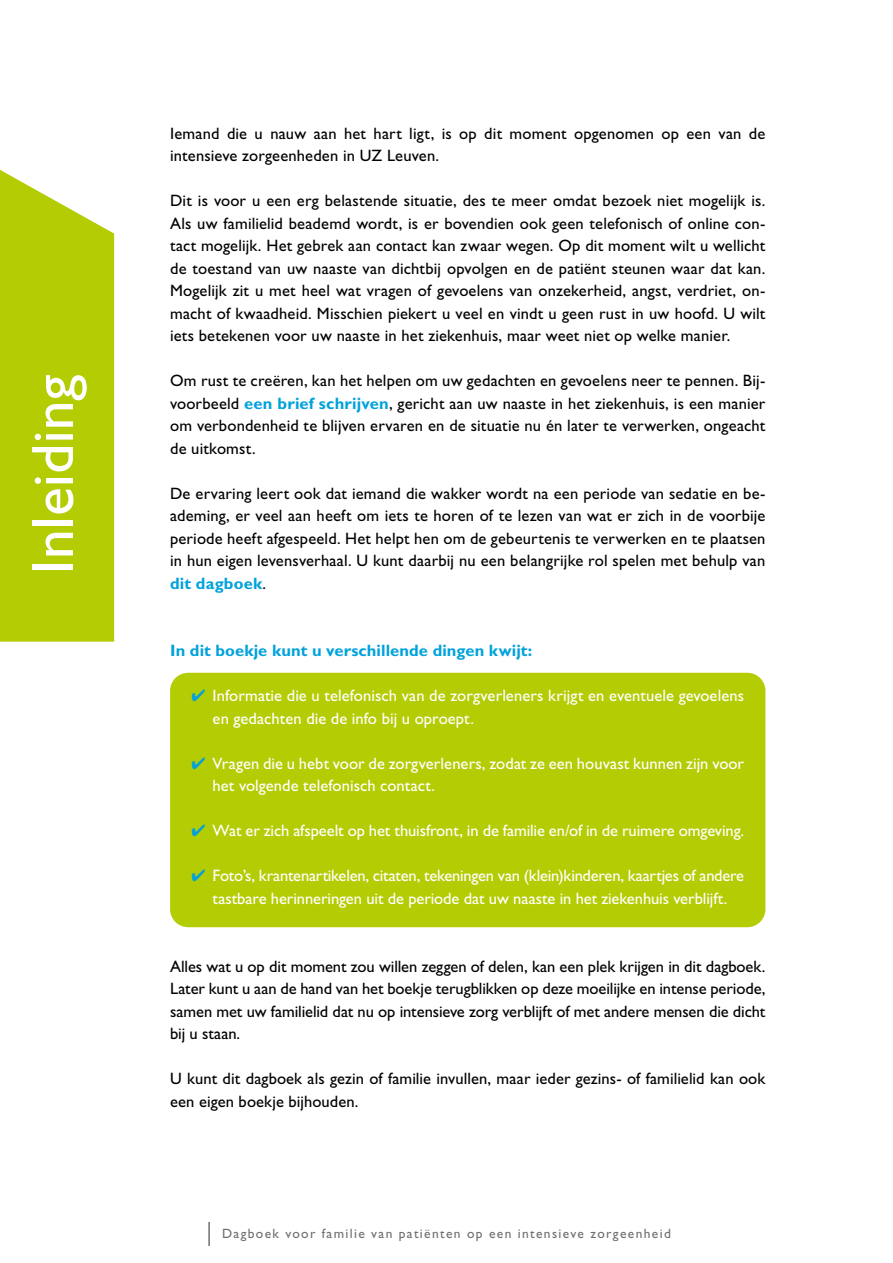
<style>
.page{position:relative;width:893px;height:1263px;background:#fff}
.page>*{position:absolute;margin:0;border:0;box-sizing:border-box;transform-origin:0 0}
.t1{font:60px "Gill Sans Std";color:#fff}
.t2{font:16.5px/22.5px "Gill Sans Std";letter-spacing:.01em;color:#000;text-align:justify}
.t3{font:16.5px/22.5px "Gill Sans Std";color:#fff}
.t4{font:700 16.5px "Gill Sans Std";letter-spacing:.005em;color:#00a2dc}
.t5{font:13.5px "Gill Sans Std";letter-spacing:.1em;color:#706f6f}
.s1{font-weight:700;color:#00a2dc}
.s2{color:#00a2dc}
</style>
<div class="page">
<hr style="left:208px;top:1222px;width:2px;height:24px;background:#706f6f">
<div style="left:170px;top:673px;width:595px;height:254px;background:#b4cc04;border-radius:18px"></div>
<svg style="left:0;top:170px;width:114px;height:472px;background:#b9cf15"></svg>
<h1 class="t1" style="left:18px;top:574px;width:201px;rotate:-90deg">Inleiding</h1>
<p class="t2" style="left:170px;top:122px;width:597px">Iemand die u nauw aan het hart ligt, is op dit moment opgenomen op een van de intensieve zorgeenheden in UZ Leuven.</p>
<p class="t2" style="left:170px;top:190px;width:597px">Dit is voor u een erg belastende situatie, des te meer omdat bezoek niet mogelijk is.<br>Als uw familielid beademd wordt, is er bovendien ook geen telefonisch of online con&shy;tact mogelijk. Het gebrek aan contact kan zwaar wegen. Op dit moment wilt u wellicht de toestand van uw naaste van dichtbij opvolgen en de patiënt steunen waar dat kan.<br>Mogelijk zit u met heel wat vragen of gevoelens van onzekerheid, angst, verdriet, on&shy;macht of kwaadheid. Misschien piekert u veel en vindt u geen rust in uw hoofd. U wilt iets betekenen voor uw naaste in het ziekenhuis, maar weet niet op welke manier.</p>
<p class="t2" style="left:170px;top:370px;width:597px">Om rust te creëren, kan het helpen om uw gedachten en gevoelens neer te pennen. Bij&shy;voorbeeld <span class="s1">een brief schrijven</span>, gericht aan uw naaste in het ziekenhuis, is een manier om verbondenheid te blijven ervaren en de situatie nu én later te verwerken, ongeacht de uitkomst.</p>
<p class="t2" style="left:170px;top:482px;width:597px">De ervaring leert ook dat iemand die wakker wordt na een periode van sedatie en be&shy;ademing, er veel aan heeft om iets te horen of te lezen van wat er zich in de voorbije periode heeft afgespeeld. Het helpt hen om de gebeurtenis te verwerken en te plaatsen in hun eigen levensverhaal. U kunt daarbij nu een belangrijke rol spelen met behulp van <span class="s1">dit dagboek</span>.</p>
<p class="t4" style="left:170px;top:641px;width:364px">In dit boekje kunt u verschillende dingen kwijt:</p>
<p class="t3" style="left:213px;top:685px;width:533px;text-indent:-21px"><span class="s2">✔</span> Informatie die u telefonisch van de zorgverleners krijgt en eventuele gevoelens en gedachten die de info bij u oproept.</p>
<p class="t3" style="left:213px;top:752px;width:533px;text-indent:-21px"><span class="s2">✔</span> Vragen die u hebt voor de zorgverleners, zodat ze een houvast kunnen zijn voor het volgende telefonisch contact.</p>
<p class="t3" style="left:191px;top:820px;width:554px"><span class="s2">✔</span> Wat er zich afspeelt op het thuisfront, in de familie en/of in de ruimere omgeving.</p>
<p class="t3" style="left:191px;top:865px;width:554px;text-align:center"><span class="s2">✔</span> Foto’s, krantenartikelen, citaten, tekeningen van (klein)kinderen, kaartjes of andere tastbare herinneringen uit de periode dat uw naaste in het ziekenhuis verblijft.</p>
<p class="t2" style="left:170px;top:955px;width:597px">Alles wat u op dit moment zou willen zeggen of delen, kan een plek krijgen in dit dagboek.<br>Later kunt u aan de hand van het boekje terugblikken op deze moeilijke en intense periode, samen met uw familielid dat nu op intensieve zorg verblijft of met andere mensen die dicht bij u staan.</p>
<p class="t2" style="left:170px;top:1067px;width:597px">U kunt dit dagboek als gezin of familie invullen, maar ieder gezins- of familielid kan ook een eigen boekje bijhouden.</p>
<p class="t5" style="left:222px;top:1226px;width:450px">Dagboek voor familie van patiënten op een intensieve zorgeenheid</p>
</div>
